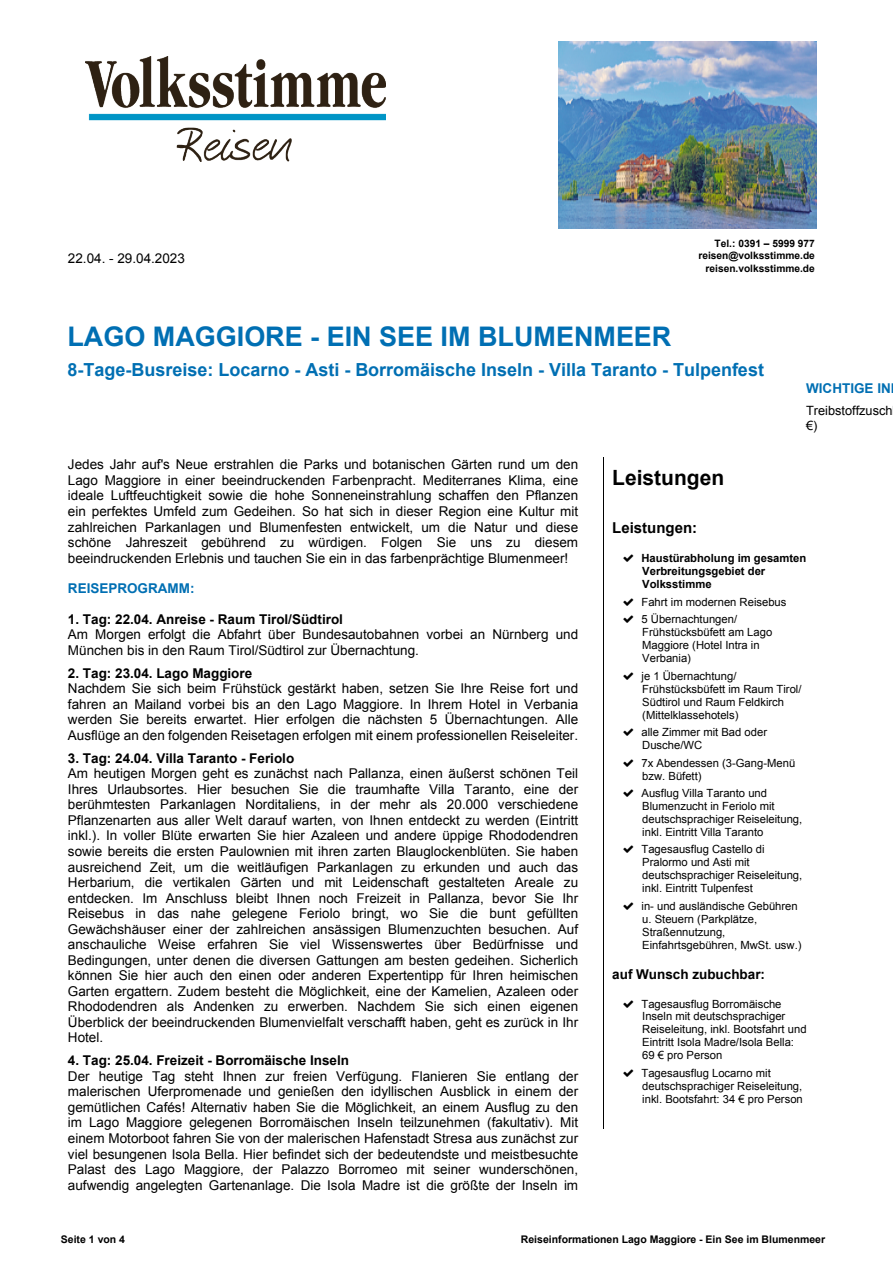
<style>
.page{position:relative;width:893px;height:1263px;background:#fff}
.page>*{position:absolute;margin:0;border:0;box-sizing:border-box;transform-origin:0 0}
.t1{font:700 27px "Arial";color:#006fb3}
.t2{font:700 21px "Arial";color:#000}
.t3{font:700 18px "Arial";color:#006fb3}
.t4{font:700 15px "Arial";color:#000}
.t5{font:13.5px/15.6px "Arial";color:#000;text-align:justify}
.t6{font:700 13.5px "Arial";color:#000}
.t7{font:700 13.5px "Arial";color:#006fb3}
.t8{font:12.75px/14.7px "Arial";color:#000}
.t9{font:11.25px/12.9px "Arial";color:#000}
.t10{font:700 11.25px/12.9px "Arial";color:#000}
.t11{font:700 10.5px "Arial";color:#000}
.t12{font:700 10.2px/12.3px "Arial";color:#000;text-align:right}
</style>
<div class="page">
<hr style="left:603px;top:457px;width:1px;height:672px;background:#000">
<img style="left:86px;top:56px;width:300px;height:105px">
<img style="left:558px;top:41px;width:258px;height:188px">
<p class="t5" style="left:68px;top:252px;width:119px">22.04. - 29.04.2023</p>
<p class="t12" style="left:698px;top:238px;width:118px">Tel.: 0391 – 5999 977 reisen@volksstimme.de reisen.volksstimme.de</p>
<h1 class="t1" style="left:68px;top:326px;width:605px">LAGO MAGGIORE - EIN SEE IM BLUMENMEER</h1>
<h3 class="t3" style="left:68px;top:363px;width:698px">8-Tage-Busreise: Locarno - Asti - Borromäische Inseln - Villa Taranto - Tulpenfest</h3>
<p class="t7" style="left:806px;top:383px;width:86px">WICHTIGE IN</p>
<p class="t8" style="left:806px;top:404px;width:88px">Treibstoffzusch €)</p>
<p class="t5" style="left:68px;top:458px;width:512px">Jedes Jahr auf's Neue erstrahlen die Parks und botanischen Gärten rund um den Lago Maggiore in einer beeindruckenden Farbenpracht. Mediterranes Klima, eine ideale Luftfeuchtigkeit sowie die hohe Sonneneinstrahlung schaffen den Pflanzen ein perfektes Umfeld zum Gedeihen. So hat sich in dieser Region eine Kultur mit zahlreichen Parkanlagen und Blumenfesten entwickelt, um die Natur und diese schöne Jahreszeit gebührend zu würdigen. Folgen Sie uns zu diesem beeindruckenden Erlebnis und tauchen Sie ein in das farbenprächtige Blumenmeer!</p>
<p class="t7" style="left:68px;top:583px;width:128px">REISEPROGRAMM:</p>
<p class="t6" style="left:68px;top:614px;width:277px">1. Tag: 22.04. Anreise - Raum Tirol/Südtirol</p>
<p class="t5" style="left:68px;top:628px;width:512px">Am Morgen erfolgt die Abfahrt über Bundesautobahnen vorbei an Nürnberg und<br>München bis in den Raum Tirol/Südtirol zur Übernachtung.</p>
<p class="t6" style="left:68px;top:668px;width:186px">2. Tag: 23.04. Lago Maggiore</p>
<p class="t5" style="left:68px;top:682px;width:512px">Nachdem Sie sich beim Frühstück gestärkt haben, setzen Sie Ihre Reise fort und fahren an Mailand vorbei bis an den Lago Maggiore. In Ihrem Hotel in Verbania werden Sie bereits erwartet. Hier erfolgen die nächsten 5 Übernachtungen. Alle Ausflüge an den folgenden Reisetagen erfolgen mit einem professionellen Reiseleiter.</p>
<p class="t6" style="left:68px;top:753px;width:228px">3. Tag: 24.04. Villa Taranto - Feriolo</p>
<p class="t5" style="left:68px;top:767px;width:512px">Am heutigen Morgen geht es zunächst nach Pallanza, einen äußerst schönen Teil Ihres Urlaubsortes. Hier besuchen Sie die traumhafte Villa Taranto, eine der berühmtesten Parkanlagen Norditaliens, in der mehr als 20.000 verschiedene Pflanzenarten aus aller Welt darauf warten, von Ihnen entdeckt zu werden (Eintritt inkl.). In voller Blüte erwarten Sie hier Azaleen und andere üppige Rhododendren sowie bereits die ersten Paulownien mit ihren zarten Blauglockenblüten. Sie haben ausreichend Zeit, um die weitläufigen Parkanlagen zu erkunden und auch das Herbarium, die vertikalen Gärten und mit Leidenschaft gestalteten Areale zu entdecken. Im Anschluss bleibt Ihnen noch Freizeit in Pallanza, bevor Sie Ihr Reisebus in das nahe gelegene Feriolo bringt, wo Sie die bunt gefüllten Gewächshäuser einer der zahlreichen ansässigen Blumenzuchten besuchen. Auf anschauliche Weise erfahren Sie viel Wissenswertes über Bedürfnisse und Bedingungen, unter denen die diversen Gattungen am besten gedeihen. Sicherlich können Sie hier auch den einen oder anderen Expertentipp für Ihren heimischen Garten ergattern. Zudem besteht die Möglichkeit, eine der Kamelien, Azaleen oder Rhododendren als Andenken zu erwerben. Nachdem Sie sich einen eigenen Überblick der beeindruckenden Blumenvielfalt verschafft haben, geht es zurück in Ihr Hotel.</p>
<p class="t6" style="left:68px;top:1055px;width:283px">4. Tag: 25.04. Freizeit - Borromäische Inseln</p>
<p class="t5" style="left:68px;top:1069px;width:512px">Der heutige Tag steht Ihnen zur freien Verfügung. Flanieren Sie entlang der malerischen Uferpromenade und genießen den idyllischen Ausblick in einem der gemütlichen Cafés! Alternativ haben Sie die Möglichkeit, an einem Ausflug zu den im Lago Maggiore gelegenen Borromäischen Inseln teilzunehmen (fakultativ). Mit einem Motorboot fahren Sie von der malerischen Hafenstadt Stresa aus zunächst zur viel besungenen Isola Bella. Hier befindet sich der bedeutendste und meistbesuchte Palast des Lago Maggiore, der Palazzo Borromeo mit seiner wunderschönen, aufwendig angelegten Gartenanlage. Die Isola Madre ist die größte der Inseln im</p>
<h2 class="t2" style="left:612px;top:469px;width:113px">Leistungen</h2>
<p class="t4" style="left:612px;top:522px;width:86px">Leistungen:</p>
<p class="t10" style="left:641px;top:553px;width:166px">Haustürabholung im gesamten<br>Verbreitungsgebiet der<br>Volksstimme</p>
<p class="t9" style="left:641px;top:594px;width:146px;line-height:17.5px">Fahrt im modernen Reisebus<br>5 Übernachtungen/</p>
<p class="t9" style="left:642px;top:627px;width:131px">Frühstücksbüfett am Lago<br>Maggiore (Hotel Intra in<br>Verbania)</p>
<p class="t9" style="left:641px;top:670px;width:162px">je 1 Übernachtung/<br>Frühstücksbüfett im Raum Tirol/<br>Südtirol und Raum Feldkirch (Mittelklassehotels)</p>
<p class="t9" style="left:641px;top:727px;width:127px">alle Zimmer mit Bad oder<br>Dusche/WC</p>
<p class="t9" style="left:641px;top:757px;width:155px">7x Abendessen (3-Gang-Menü bzw. Büfett)</p>
<p class="t9" style="left:641px;top:788px;width:162px">Ausflug Villa Taranto und<br>Blumenzucht in Feriolo mit deutschsprachiger Reiseleitung, inkl. Eintritt Villa Taranto</p>
<p class="t9" style="left:641px;top:844px;width:162px">Tagesausflug Castello di<br>Pralormo und Asti mit deutschsprachiger Reiseleitung, inkl. Eintritt Tulpenfest</p>
<p class="t9" style="left:641px;top:900px;width:162px">in- und ausländische Gebühren u. Steuern (Parkplätze,<br>Straßennutzung,<br>Einfahrtsgebühren, MwSt. usw.)</p>
<p class="t6" style="left:612px;top:969px;width:154px">auf Wunsch zubuchbar:</p>
<p class="t9" style="left:641px;top:998px;width:167px">Tagesausflug Borromäische<br>Inseln mit deutschsprachiger<br>Reiseleitung, inkl. Bootsfahrt und<br>Eintritt Isola Madre/Isola Bella:<br>69 € pro Person</p>
<p class="t9" style="left:641px;top:1067px;width:163px">Tagesausflug Locarno mit deutschsprachiger Reiseleitung, inkl. Bootsfahrt: 34 € pro Person</p>
<p class="t11" style="left:61px;top:1235px;width:66px">Seite 1 von 4</p>
<p class="t11" style="left:521px;top:1235px;width:306px">Reiseinformationen Lago Maggiore - Ein See im Blumenmeer</p>
</div>
